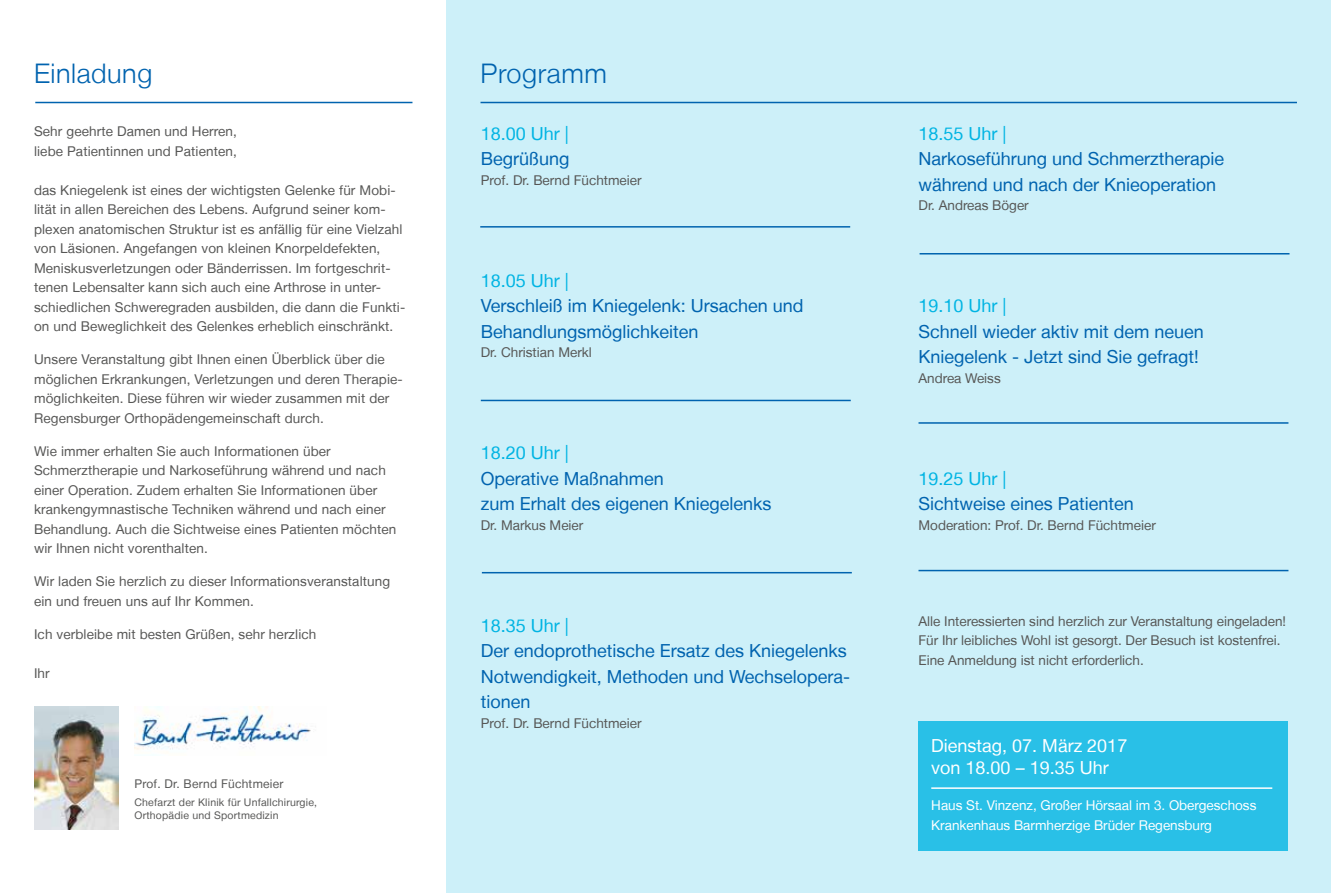
<style>
.page{position:relative;width:1331px;height:893px;background:#fff}
.page>*{position:absolute;margin:0;border:0;box-sizing:border-box;transform-origin:0 0}
.t1{font:300 27px "Helvetica Neue LT";letter-spacing:.02em;color:#0063af}
.t2{font:18px/25.5px "Helvetica Neue LT";color:#0063af}
.t3{font:18px "Helvetica Neue LT";color:#00b4e3}
.t4{font:18px/22.5px "Helvetica Neue LT";color:#fff}
.t5{font:13.5px/19.5px "Helvetica Neue LT";letter-spacing:.01em;color:#575756}
.t6{font:13.5px/19.5px "Helvetica Neue LT";color:#fff}
.t7{font:12px "Helvetica Neue LT";letter-spacing:.02em;color:#575756}
.t8{font:10.5px/12.6px "Helvetica Neue LT";letter-spacing:.02em;color:#575756}
</style>
<div class="page">
<div style="left:446px;top:0;width:885px;height:893px;background:#cdf0f9"></div>
<hr style="left:480px;top:102px;width:817px;height:1px;background:#0063af">
<div style="left:918px;top:720px;width:370px;height:130px;background:#29c0e7"></div>
<hr style="left:931px;top:787px;width:341px;height:2px;background:#fff">
<hr style="left:480px;top:226px;width:370px;height:2px;background:#0063af">
<hr style="left:919px;top:253px;width:370px;height:1px;background:#0063af">
<img style="left:134px;top:706px;width:177px;height:44px">
<hr style="left:35px;top:102px;width:377px;height:1px;background:#0063af">
<img style="left:34px;top:706px;width:84px;height:123px">
<hr style="left:481px;top:400px;width:370px;height:1px;background:#0063af">
<hr style="left:482px;top:572px;width:370px;height:1px;background:#0063af">
<hr style="left:918px;top:422px;width:370px;height:2px;background:#0063af">
<hr style="left:918px;top:570px;width:370px;height:1px;background:#0063af">
<h1 class="t1" style="left:34px;top:57px;width:120px">Einladung</h1>
<p class="t5" style="left:34px;top:122px;width:204px">Sehr geehrte Damen und Herren, liebe Patientinnen und Patienten,</p>
<p class="t5" style="left:34px;top:180px;width:373px">das Kniegelenk ist eines der wichtigsten Gelenke für Mobi&shy;lität in allen Bereichen des Lebens. Aufgrund seiner kom&shy;plexen anatomischen Struktur ist es anfällig für eine Vielzahl von Läsionen. Angefangen von kleinen Knorpeldefekten, Meniskusverletzungen oder Bänderrissen. I m fortgeschrit&shy;tenen Lebensalter kann sich auch eine Arthrose in unter&shy;schiedlichen Schweregraden ausbilden, die dann die Funkti&shy;on und Beweglichkeit des Gelenkes erheblich einschränkt.</p>
<p class="t5" style="left:34px;top:350px;width:370px">Unsere Veranstaltung gibt I hnen einen Überblick über die möglichen Erkrankungen, Verletzungen und deren Therapie&shy;möglichkeiten. Diese führen wir wieder zusammen mit der Regensburger Orthopädengemeinschaft durch.</p>
<p class="t5" style="left:34px;top:441px;width:364px">Wie immer erhalten Sie auch I nformationen über Schmerztherapie und Narkoseführung während und nach einer Operation. Zudem erhalten Sie I nformationen über krankengymnastische Techniken während und nach einer Behandlung. Auch die Sichtweise eines Patienten möchten wir I hnen nicht vorenthalten.</p>
<p class="t5" style="left:34px;top:572px;width:358px">Wir laden Sie herzlich zu dieser I nformationsveranstaltung ein und freuen uns auf I hr Kommen.</p>
<p class="t5" style="left:34px;top:624px;width:284px">Ich verbleibe mit besten Grüßen, sehr herzlich</p>
<p class="t5" style="left:34px;top:663px;width:17px">Ihr</p>
<p class="t7" style="left:134px;top:777px;width:150px">Prof. Dr. Bernd Füchtmeier</p>
<p class="t8" style="left:134px;top:796px;width:184px">Chefarzt der Klinik für Unfallchirurgie,<br>Orthopädie und Sportmedizin</p>
<h1 class="t1" style="left:480px;top:57px;width:128px">Programm</h1>
<h2 class="t3" style="left:481px;top:122px;width:90px">18.00 Uhr |</h2>
<h2 class="t2" style="left:481px;top:146px;width:90px">Begrüßung</h2>
<p class="t5" style="left:481px;top:170px;width:162px">Prof. Dr. Bernd Füchtmeier</p>
<h2 class="t3" style="left:481px;top:269px;width:90px">18.05 Uhr |</h2>
<h2 class="t2" style="left:481px;top:293px;width:324px">Verschleiß im Kniegelenk: Ursachen und<br>Behandlungsmöglichkeiten</h2>
<p class="t5" style="left:481px;top:342px;width:113px">Dr. Christian Merkl</p>
<h2 class="t3" style="left:481px;top:442px;width:90px">18.20 Uhr |</h2>
<h2 class="t2" style="left:481px;top:465px;width:292px">Operative Maßnahmen<br>zum Erhalt des eigenen Kniegelenks</h2>
<p class="t5" style="left:481px;top:515px;width:104px">Dr. Markus Meier</p>
<h2 class="t3" style="left:481px;top:614px;width:90px">18.35 Uhr |</h2>
<h2 class="t2" style="left:481px;top:638px;width:371px">Der endoprothetische Ersatz des Kniegelenks<br>Notwendigkeit, Methoden und Wechselopera&shy;tionen</h2>
<p class="t5" style="left:481px;top:713px;width:162px">Prof. Dr. Bernd Füchtmeier</p>
<h2 class="t3" style="left:918px;top:122px;width:90px">18.55 Uhr |</h2>
<h2 class="t2" style="left:918px;top:146px;width:307px">Narkoseführung und Schmerztherapie während und nach der Knieoperation</h2>
<p class="t5" style="left:918px;top:195px;width:112px">Dr. Andreas Böger</p>
<h2 class="t3" style="left:918px;top:295px;width:90px">19.10 Uhr |</h2>
<h2 class="t2" style="left:918px;top:318px;width:287px">Schnell wieder aktiv mit dem neuen<br>Kniegelenk - Jetzt sind Sie gefragt!</h2>
<p class="t5" style="left:918px;top:368px;width:84px">Andrea Weiss</p>
<h2 class="t3" style="left:918px;top:467px;width:90px">19.25 Uhr |</h2>
<h2 class="t2" style="left:918px;top:491px;width:217px">Sichtweise eines Patienten</h2>
<p class="t5" style="left:918px;top:515px;width:239px">Moderation: Prof. Dr. Bernd Füchtmeier</p>
<p class="t5" style="left:918px;top:611px;width:369px">Alle I nteressierten sind herzlich zur Veranstaltung eingeladen!<br>Für I hr leibliches Wohl ist gesorgt. Der Besuch ist kostenfrei.<br>Eine Anmeldung ist nicht erforderlich.</p>
<h2 class="t4" style="left:931px;top:734px;width:198px">Dienstag, 07. März 2017 von 18.00 – 19.35 Uhr</h2>
<p class="t6" style="left:931px;top:796px;width:327px">Haus St. Vinzenz, Großer Hörsaal im 3. Obergeschoss<br>Krankenhaus Barmherzige Brüder Regensburg</p>
</div>
